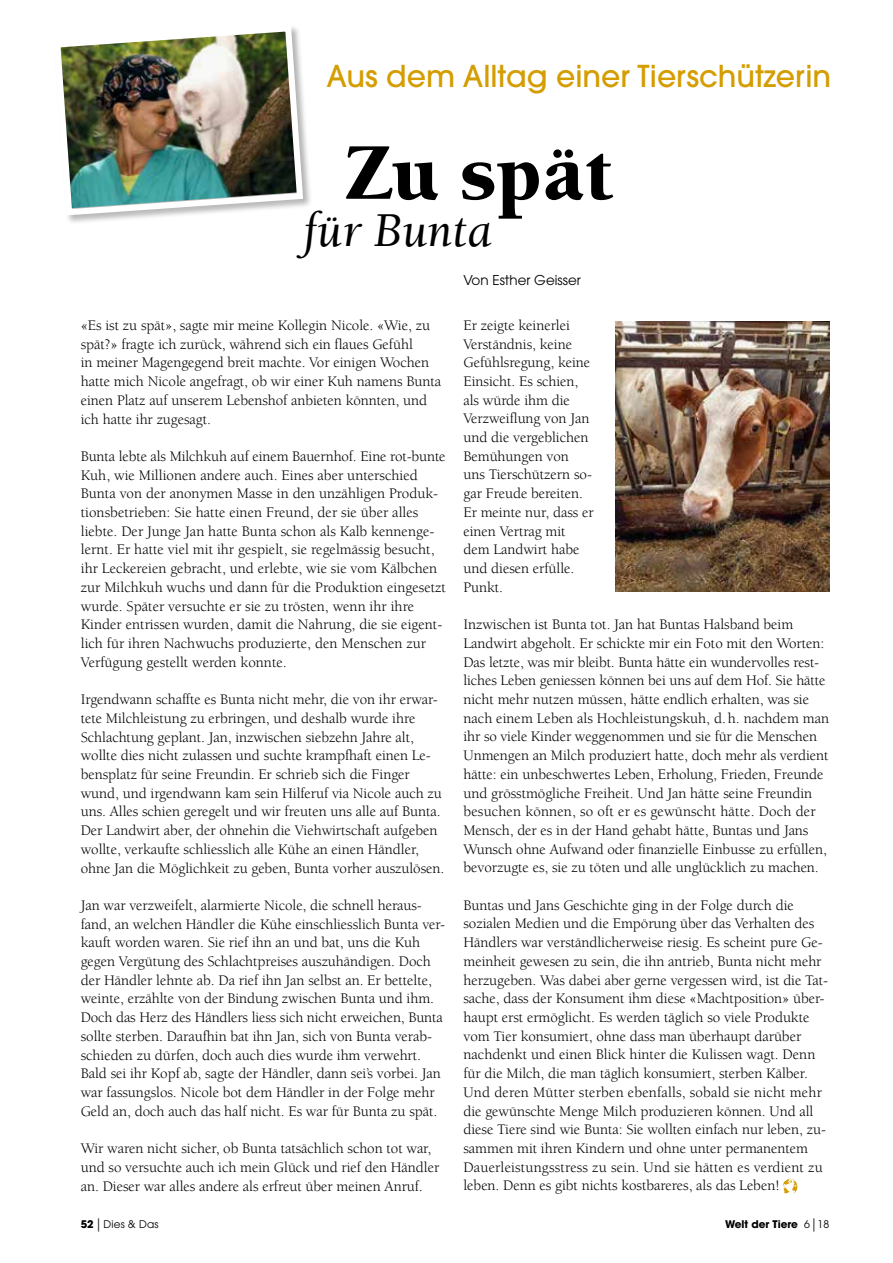
<style>
.page{position:relative;width:893px;height:1263px;background:#fff}
.page>*{position:absolute;margin:0;border:0;box-sizing:border-box;transform-origin:0 0}
.t1{font:900 82.5px "Berkeley";letter-spacing:-.01em;color:#000}
.t2{font:italic 49.95px "Berkeley";color:#000}
.t3{font:500 30px "Avant Garde";color:#d49d00}
.t4{font:15px/18.8px "Berkeley";letter-spacing:-.005em;color:#000}
.t5{font:13.5px "Avant Garde";color:#000}
.t6{font:700 10.5px "Avant Garde";color:#000}
.t7{font:10.5px "Avant Garde";letter-spacing:.015em;color:#000}
.s1{font-weight:700}
.s2{font-size:15.75px}
.s3{font-weight:400}
.s4{font-weight:400;font-size:15.75px}
</style>
<div class="page">
<svg style="left:783px;top:1179px;width:14px;height:15px"></svg>
<div style="left:53px;top:24px;width:260px;height:201px;background:#000;opacity:.3"></div>
<img style="left:53px;top:24px;width:253px;height:195px">
<img style="left:615px;top:321px;width:214px;height:271px">
<h3 class="t3" style="left:327px;top:57px;width:506px">Aus dem Alltag einer Tierschützerin</h3>
<h1 class="t1" style="left:345px;top:129px;width:270px">Zu spät</h1>
<h2 class="t2" style="left:303px;top:204px;width:190px">für Bunta</h2>
<p class="t4" style="left:81px;top:316px;width:362px">«Es ist zu spät», sagte mir meine Kollegin Nicole. «Wie, zu spät?» fragte ich zurück, während sich ein flaues Gefühl<br>in meiner Magengegend breit machte. Vor einigen Wochen hatte mich Nicole angefragt, ob wir einer Kuh namens Bunta einen Platz auf unserem Lebenshof anbieten könnten, und ich hatte ihr zugesagt.</p>
<p class="t4" style="left:81px;top:447px;width:367px">Bunta lebte als Milchkuh auf einem Bauernhof. Eine rot-bunte Kuh, wie Millionen andere auch. Eines aber unterschied Bunta von der anonymen Masse in den unzähligen Produk&shy;tionsbetrieben: Sie hatte einen Freund, der sie über alles liebte. Der Junge Jan hatte Bunta schon als Kalb kennenge&shy;lernt. Er hatte viel mit ihr gespielt, sie regelmässig besucht, ihr Leckereien gebracht, und erlebte, wie sie vom Kälbchen zur Milchkuh wuchs und dann für die Produktion eingesetzt wurde. Später versuchte er sie zu trösten, wenn ihr ihre Kinder entrissen wurden, damit die Nahrung, die sie eigent&shy;lich für ihren Nachwuchs produzierte, den Menschen zur Verfügung gestellt werden konnte.</p>
<p class="t4" style="left:81px;top:690px;width:365px">Irgendwann schaffte es Bunta nicht mehr, die von ihr erwar&shy;tete Milchleistung zu erbringen, und deshalb wurde ihre Schlachtung geplant. Jan, inzwischen siebzehn Jahre alt, wollte dies nicht zulassen und suchte krampfhaft einen Le&shy;bensplatz für seine Freundin. Er schrieb sich die Finger wund, und irgendwann kam sein Hilferuf via Nicole auch zu uns. Alles schien geregelt und wir freuten uns alle auf Bunta.<br>Der Landwirt aber, der ohnehin die Viehwirtschaft aufgeben wollte, verkaufte schliesslich alle Kühe an einen Händler, ohne Jan die Möglichkeit zu geben, Bunta vorher auszulösen.</p>
<p class="t4" style="left:81px;top:896px;width:366px">Jan war verzweifelt, alarmierte Nicole, die schnell heraus&shy;fand, an welchen Händler die Kühe einschliesslich Bunta ver&shy;kauft worden waren. Sie rief ihn an und bat, uns die Kuh gegen Vergütung des Schlachtpreises auszuhändigen. Doch der Händler lehnte ab. Da rief ihn Jan selbst an. Er bettelte, weinte, erzählte von der Bindung zwischen Bunta und ihm.<br>Doch das Herz des Händlers liess sich nicht erweichen, Bunta sollte sterben. Daraufhin bat ihn Jan, sich von Bunta verab&shy;schieden zu dürfen, doch auch dies wurde ihm verwehrt.<br>Bald sei ihr Kopf ab, sagte der Händler, dann sei’s vorbei. Jan war fassungslos. Nicole bot dem Händler in der Folge mehr Geld an, doch auch das half nicht. Es war für Bunta zu spät.</p>
<p class="t4" style="left:81px;top:1139px;width:360px">Wir waren nicht sicher, ob Bunta tatsächlich schon tot war, und so versuchte auch ich mein Glück und rief den Händler an. Dieser war alles andere als erfreut über meinen Anruf.</p>
<p class="t5" style="left:463px;top:272px;width:119px">Von Esther Geisser</p>
<p class="t4" style="left:463px;top:316px;width:132px">Er zeigte keinerlei<br>Verständnis, keine<br>Gefühlsregung, keine<br>Einsicht. Es schien, als würde ihm die<br>Verzweiflung von Jan und die vergeblichen<br>Bemühungen von uns Tierschützern so&shy;gar Freude bereiten.<br>Er meinte nur, dass er einen Vertrag mit dem Landwirt habe und diesen erfülle.<br>Punkt.</p>
<p class="t4" style="left:463px;top:615px;width:367px">Inzwischen ist Bunta tot. Jan hat Buntas Halsband beim Landwirt abgeholt. Er schickte mir ein Foto mit den Worten:<br>Das letzte, was mir bleibt. Bunta hätte ein wundervolles rest&shy;liches Leben geniessen können bei uns auf dem Hof. Sie hätte nicht mehr nutzen müssen, hätte endlich erhalten, was sie nach einem Leben als Hochleistungskuh, d.h. nachdem man ihr so viele Kinder weggenommen und sie für die Menschen Unmengen an Milch produziert hatte, doch mehr als verdient hätte: ein unbeschwertes Leben, Erholung, Frieden, Freunde und grösstmögliche Freiheit. Und Jan hätte seine Freundin besuchen können, so oft er es gewünscht hätte. Doch der Mensch, der es in der Hand gehabt hätte, Buntas und Jans Wunsch ohne Aufwand oder finanzielle Einbusse zu erfüllen, bevorzugte es, sie zu töten und alle unglücklich zu machen.</p>
<p class="t4" style="left:463px;top:896px;width:366px">Buntas und Jans Geschichte ging in der Folge durch die sozialen Medien und die Empörung über das Verhalten des Händlers war verständlicherweise riesig. Es scheint pure Ge&shy;meinheit gewesen zu sein, die ihn antrieb, Bunta nicht mehr herzugeben. Was dabei aber gerne vergessen wird, ist die Tat&shy;sache, dass der Konsument ihm diese «Machtposition» über&shy;haupt erst ermöglicht. Es werden täglich so viele Produkte vom Tier konsumiert, ohne dass man überhaupt darüber nachdenkt und einen Blick hinter die Kulissen wagt. Denn für die Milch, die man täglich konsumiert, sterben Kälber.<br>Und deren Mütter sterben ebenfalls, sobald sie nicht mehr die gewünschte Menge Milch produzieren können. Und all diese Tiere sind wie Bunta: Sie wollten einfach nur leben, zu&shy;sammen mit ihren Kindern und ohne unter permanentem Dauerleistungsstress zu sein. Und sie hätten es verdient zu leben. Denn es gibt nichts kostbareres, als das Leben!</p>
<p class="t7" style="left:81px;top:1218px;width:79px"><span class="s1">52</span><span class="s2">|</span> Dies &amp; Das</p>
<p class="t6" style="left:725px;top:1217px;width:106px">Welt der Tiere <span class="s3">6</span><span class="s4">|</span><span class="s3">18</span></p>
</div>
